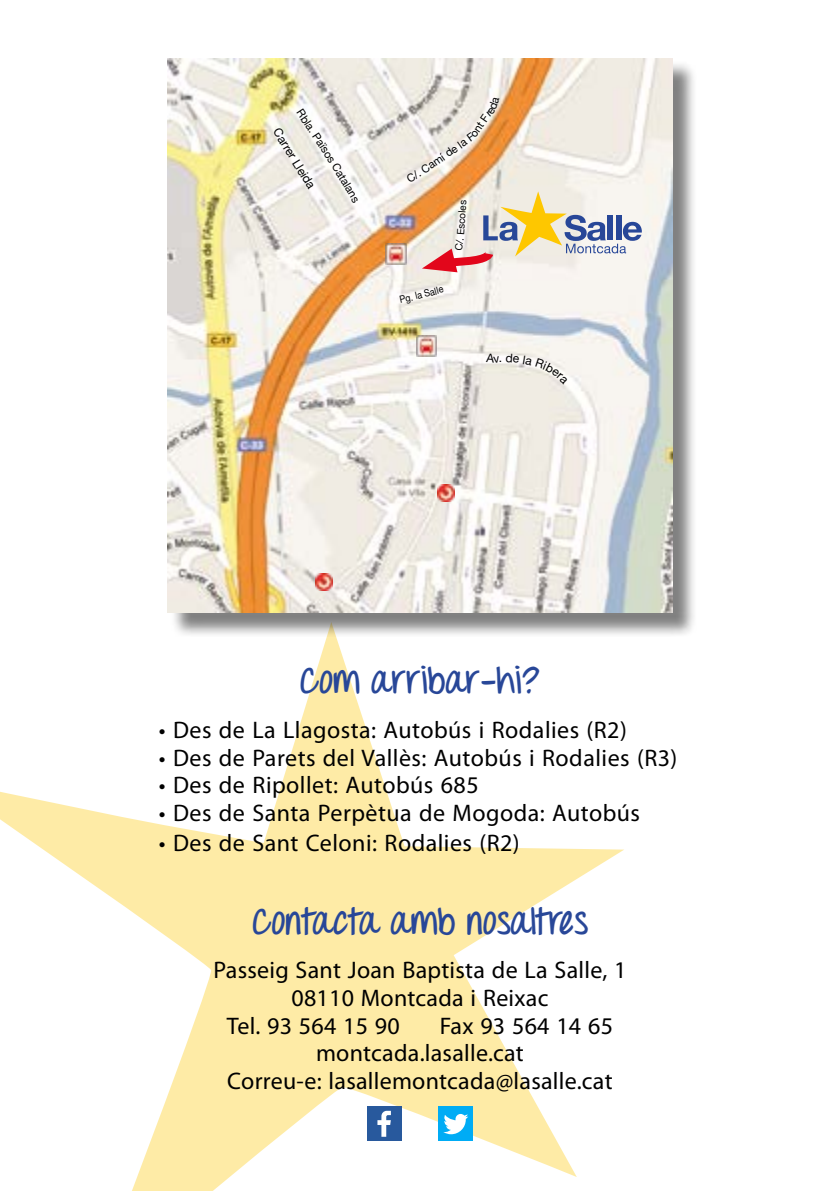
<style>
.page{position:relative;width:840px;height:1191px;background:#fff}
.page>*{position:absolute;margin:0;border:0;box-sizing:border-box;transform-origin:0 0}
.t1{font:700 36px "Throw My Hands Upinthe Air";color:#284798}
.t2{font:24px "Myriad Pro";letter-spacing:.015em;color:#000}
.t3{font:12px "Helvetica Neue";color:#000}
.t4{font:11px "Helvetica Neue";color:#000}
.t5{font:10px "Helvetica Neue";color:#000}
.t6{font:10px "Helvetica Neue";color:#000;scale:.9 1}
</style>
<div class="page">
<svg style="left:0;top:637px;width:624px;height:554px"></svg>
<div style="left:438px;top:1106px;width:34px;height:34px;background:#00acf5"></div>
<svg style="left:443px;top:1114px;width:25px;height:20px"></svg>
<div style="left:367px;top:1106px;width:34px;height:34px;background:#28599d"></div>
<svg style="left:377px;top:1110px;width:13px;height:26px"></svg>
<div style="left:170px;top:61px;width:526px;height:576px;background:#000;opacity:.5"></div>
<img style="left:167px;top:58px;width:505px;height:555px">
<img style="left:437px;top:484px;width:17px;height:17px">
<img style="left:315px;top:573px;width:17px;height:17px">
<img style="left:416px;top:335px;width:20px;height:21px">
<img style="left:385px;top:244px;width:21px;height:20px">
<svg style="left:399px;top:292px;width:23px;height:12px"></svg>
<svg style="left:421px;top:191px;width:220px;height:81px"></svg>
<svg style="left:486px;top:353px;width:13px;height:9px"></svg>
<svg style="left:505px;top:353px;width:63px;height:31px"></svg>
<svg style="left:405px;top:161px;width:31px;height:22px"></svg>
<svg style="left:486px;top:97px;width:13px;height:20px"></svg>
<svg style="left:327px;top:156px;width:7px;height:7px"></svg>
<p class="t4" style="left:306px;top:106px;width:57px;rotate:57deg">Rbla. Païso</p>
<p class="t4" style="left:341px;top:160px;width:45px;rotate:59deg">Catalans</p>
<p class="t3" style="left:283px;top:125px;width:70px;rotate:58deg">Carrer Lleida</p>
<p class="t4" style="left:465px;top:131px;width:27px;rotate:-55deg">ont F</p>
<p class="t4" style="left:429px;top:156px;width:50px;rotate:-35deg">mí de la F</p>
<p class="t5" style="left:453px;top:234px;width:36px;rotate:-86deg">Escoles</p>
<p class="t6" style="left:422px;top:287px;width:23px;rotate:-15deg">Salle</p>
<p class="t3" style="left:498px;top:349px;width:5px">.</p>
<h1 class="t1" style="left:300px;top:658px;width:241px">Com arribar-hi?</h1>
<p class="t2" style="left:159px;top:715px;width:469px">• Des de La Llagosta: Autobús i Rodalies (R2)</p>
<p class="t2" style="left:159px;top:743px;width:519px">• Des de Parets del Vallès: Autobús i Rodalies (R3)</p>
<p class="t2" style="left:159px;top:770px;width:321px">• Des de Ripollet: Autobús 685</p>
<p class="t2" style="left:159px;top:798px;width:482px">• Des de Santa Perpètua de Mogoda: Autobús</p>
<p class="t2" style="left:159px;top:828px;width:362px">• Des de Sant Celoni: Rodalies (R2)</p>
<h1 class="t1" style="left:252px;top:898px;width:337px">Contacta amb nosaltres</h1>
<p class="t2" style="left:213px;top:955px;width:414px">Passeig Sant Joan Baptista de La Salle, 1</p>
<p class="t2" style="left:291px;top:983px;width:258px">08110 Montcada i Reixac</p>
<p class="t2" style="left:227px;top:1010px;width:174px">Tel. 93 564 15 90</p>
<p class="t2" style="left:439px;top:1010px;width:175px">Fax 93 564 14 65</p>
<p class="t2" style="left:316px;top:1038px;width:209px">montcada.lasalle.cat</p>
<p class="t2" style="left:227px;top:1066px;width:386px">Correu-e: lasallemontcada@lasalle.cat</p>
</div>
